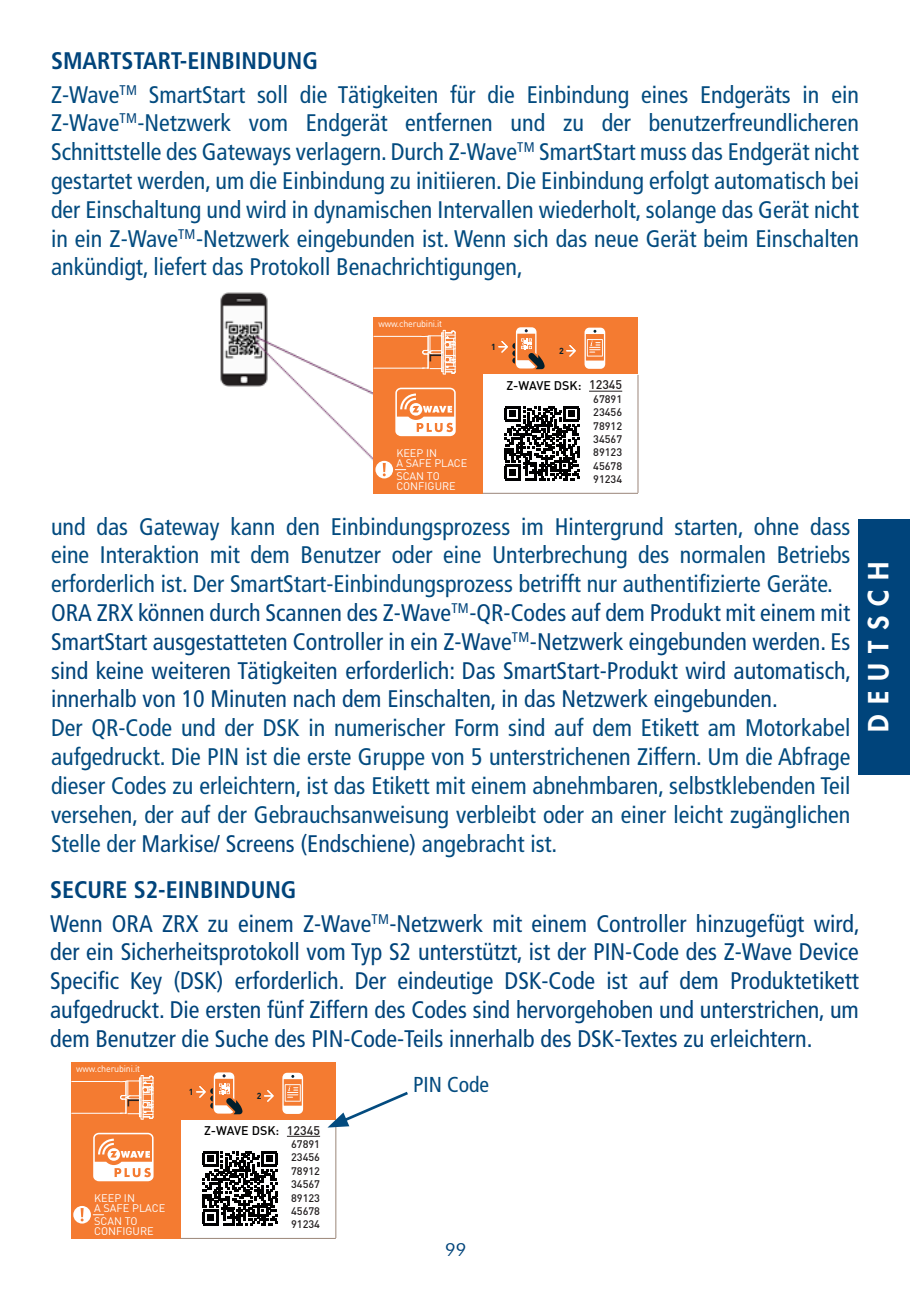
<style>
.page{position:relative;width:910px;height:1293px;background:#fff}
.page>*{position:absolute;margin:0;border:0;box-sizing:border-box;transform-origin:0 0}
.t1{font:800 27px "Futura Std";letter-spacing:.375em;color:#fff}
.t2{font:condensed 24px/28.8px "Frutiger LT Std";color:#034b7f;text-align:justify}
.t3{font:condensed 24px/28.8px "Frutiger LT Std";color:#00447b;text-align:justify}
.t4{font:700 condensed 24px "Frutiger LT Std";color:#00447b}
.t5{font:condensed 21.6px "Frutiger LT Std";color:#034b7f}
.t6{font:18.6px "Myriad Pro";color:#231f20}
.t7{font:18px "Futura BT";color:#00447b}
.t8{font:500 12.3px "DINOT";color:#000001}
.t9{font:500 12.3px "DINOT";color:#231f20}
.t10{font:500 10.8px/13.5px "DINOT";color:#231f20;text-align:justify}
.t11{font:10.8px/10.2px "DINOT";color:#fff}
.t12{font:9.3px "DINOT";letter-spacing:-.01em;color:#fff}
.t13{font:9.3px "DINOT";letter-spacing:-.01em;color:#fff;scale:.96 1}
.t14{font:700 8.7px "DINOT";color:#031f2c}
.s1{color:#00447b}
</style>
<div class="page">
<div style="left:859px;top:519px;width:51px;height:255px;background:#00447b"></div>
<img style="left:220px;top:292px;width:153px;height:169px">
<div style="left:373px;top:317px;width:265px;height:177px;background:#f47b31"></div>
<hr style="left:374px;top:336px;width:47px;height:1px;background:#fff">
<hr style="left:374px;top:368px;width:49px;height:1px;background:#fff">
<svg style="left:420px;top:330px;width:36px;height:44px"></svg>
<svg style="left:498px;top:327px;width:47px;height:42px"></svg>
<svg style="left:566px;top:345px;width:10px;height:12px"></svg>
<svg style="left:584px;top:328px;width:21px;height:41px"></svg>
<div style="left:484px;top:375px;width:154px;height:119px;background:#fff"></div>
<svg style="left:395px;top:388px;width:61px;height:48px"></svg>
<div style="left:375px;top:461px;width:18px;height:17px;background:#fff;border-radius:50%"></div>
<svg style="left:383px;top:463px;width:3px;height:13px"></svg>
<hr style="left:483px;top:493px;width:155px;height:1px;background:#9b8679">
<hr style="left:637px;top:375px;width:1px;height:118px;background:#9b8679">
<svg style="left:505px;top:406px;width:74px;height:74px"></svg>
<div style="left:509px;top:469px;width:7px;height:7px;background:#000001"></div>
<hr style="left:589px;top:391px;width:33px;height:1px;background:#231f20">
<div style="left:71px;top:1062px;width:265px;height:177px;background:#f47b31"></div>
<hr style="left:72px;top:1081px;width:47px;height:1px;background:#fff">
<hr style="left:72px;top:1112px;width:49px;height:1px;background:#fff">
<svg style="left:118px;top:1075px;width:36px;height:44px"></svg>
<svg style="left:196px;top:1072px;width:47px;height:42px"></svg>
<svg style="left:264px;top:1090px;width:10px;height:12px"></svg>
<svg style="left:282px;top:1072px;width:21px;height:42px"></svg>
<div style="left:182px;top:1120px;width:154px;height:119px;background:#fff"></div>
<svg style="left:93px;top:1132px;width:61px;height:49px"></svg>
<div style="left:73px;top:1206px;width:18px;height:17px;background:#fff;border-radius:50%"></div>
<svg style="left:81px;top:1208px;width:3px;height:13px"></svg>
<hr style="left:181px;top:1238px;width:155px;height:1px;background:#9b8679">
<hr style="left:335px;top:1120px;width:1px;height:118px;background:#9b8679">
<svg style="left:203px;top:1151px;width:74px;height:74px"></svg>
<div style="left:207px;top:1214px;width:7px;height:7px;background:#000001"></div>
<hr style="left:287px;top:1135px;width:33px;height:1px;background:#231f20">
<svg style="left:328px;top:1091px;width:80px;height:36px"></svg>
<p class="t4" style="left:51px;top:46px;width:269px">SMARTSTART-EINBINDUNG</p>
<p class="t2" style="left:51px;top:80px;width:809px">Z-Wave<sup>TM</sup> SmartStart soll die Tätigkeiten für die Einbindung eines Endgeräts in ein Z-Wave<sup>TM</sup>-Netzwerk vom Endgerät entfernen und zu der benutzerfreundlicheren Schnittstelle des Gateways verlagern. Durch Z-Wave<sup>TM</sup> SmartStart muss das Endgerät nicht gestartet werden, um die Einbindung zu initiieren. Die Einbindung erfolgt automatisch bei der Einschaltung und wird in dynamischen Intervallen wiederholt, solange das Gerät nicht in ein Z-Wave<sup>TM</sup>-Netzwerk eingebunden ist. Wenn sich das neue Gerät beim Einschalten ankündigt, liefert das Protokoll Benachrichtigungen,</p>
<p class="t13" style="left:378px;top:317px;width:68px">www.cherubini.it</p>
<p class="t6" style="left:448px;top:353px;width:10px;rotate:90deg">L</p>
<p class="t11" style="left:396px;top:447px;width:73px">KEEP IN<br>A SAFE PLACE</p>
<p class="t11" style="left:396px;top:470px;width:61px">SCAN TO<br>CONFIGURE</p>
<p class="t12" style="left:392px;top:470px;width:71px">www.cherubini.it</p>
<p class="t14" style="left:491px;top:340px;width:6px">1</p>
<p class="t14" style="left:559px;top:344px;width:6px">2</p>
<p class="t8" style="left:506px;top:376px;width:77px">Z-WAVE DSK:</p>
<p class="t9" style="left:589px;top:375px;width:35px">12345</p>
<p class="t10" style="left:593px;top:391px;width:31px">67891<br>23456<br>78912<br>34567<br>89123<br>45678<br>91234</p>
<p class="t2" style="left:51px;top:512px;width:801px">und das Gateway kann den Einbindungsprozess im Hintergrund starten, ohne dass eine Interaktion mit dem Benutzer oder eine Unterbrechung des normalen Betriebs erforderlich ist. Der SmartStart-Einbindungsprozess betrifft nur authentifizierte Geräte.</p>
<p class="t3" style="left:51px;top:598px;width:802px">ORA ZRX können durch Scannen des Z-Wave<sup>TM</sup>-QR-Codes auf dem Produkt mit einem mit SmartStart ausgestatteten Controller in ein Z-Wave<sup>TM</sup>-Netzwerk eingebunden werden. Es sind keine weiteren Tätigkeiten erforderlich: Das SmartStart-Produkt wird automatisch, innerhalb von 10 Minuten nach dem Einschalten, in das Netzwerk eingebunden.</p>
<p class="t2" style="left:51px;top:714px;width:801px">Der QR-Code und der DSK in numerischer Form sind auf dem Etikett am Motorkabel aufgedruckt. Die PIN ist die erste Gruppe von 5 unterstrichenen Ziffern. Um die Abfrage dieser Codes zu erleichtern, ist das Etikett mit einem abnehmbaren, selbstklebenden Teil versehen, der auf der Gebrauchsanweisung verbleibt oder an einer leicht zugänglichen Stelle der <span class="s1">Markise/ Screens (Endschiene)</span> angebracht ist.</p>
<p class="t1" style="left:861px;top:731px;width:172px;rotate:-90deg">DEUTSCH</p>
<p class="t4" style="left:50px;top:875px;width:248px">SECURE S2-EINBINDUNG</p>
<p class="t3" style="left:50px;top:909px;width:811px">Wenn ORA ZRX zu einem Z-Wave<sup>TM</sup>-Netzwerk mit einem Controller hinzugefügt wird, der ein Sicherheitsprotokoll vom Typ S2 unterstützt, ist der PIN-Code des Z-Wave Device Specific Key (DSK) erforderlich. Der eindeutige DSK-Code ist auf dem Produktetikett aufgedruckt. Die ersten fünf Ziffern des Codes sind hervorgehoben und unterstrichen, um dem Benutzer die Suche des PIN-Code-Teils innerhalb des DSK-Textes zu erleichtern.</p>
<p class="t13" style="left:76px;top:1062px;width:68px">www.cherubini.it</p>
<p class="t6" style="left:146px;top:1098px;width:10px;rotate:90deg">L</p>
<p class="t11" style="left:94px;top:1192px;width:73px">KEEP IN<br>A SAFE PLACE</p>
<p class="t11" style="left:94px;top:1215px;width:61px">SCAN TO<br>CONFIGURE</p>
<p class="t12" style="left:90px;top:1215px;width:71px">www.cherubini.it</p>
<p class="t14" style="left:189px;top:1085px;width:6px">1</p>
<p class="t14" style="left:257px;top:1089px;width:6px">2</p>
<p class="t8" style="left:204px;top:1121px;width:77px">Z-WAVE DSK:</p>
<p class="t9" style="left:287px;top:1120px;width:35px">12345</p>
<p class="t10" style="left:291px;top:1136px;width:31px">67891<br>23456<br>78912<br>34567<br>89123<br>45678<br>91234</p>
<p class="t5" style="left:413px;top:1072px;width:78px">PIN Code</p>
<p class="t7" style="left:445px;top:1238px;width:23px">99</p>
</div>
